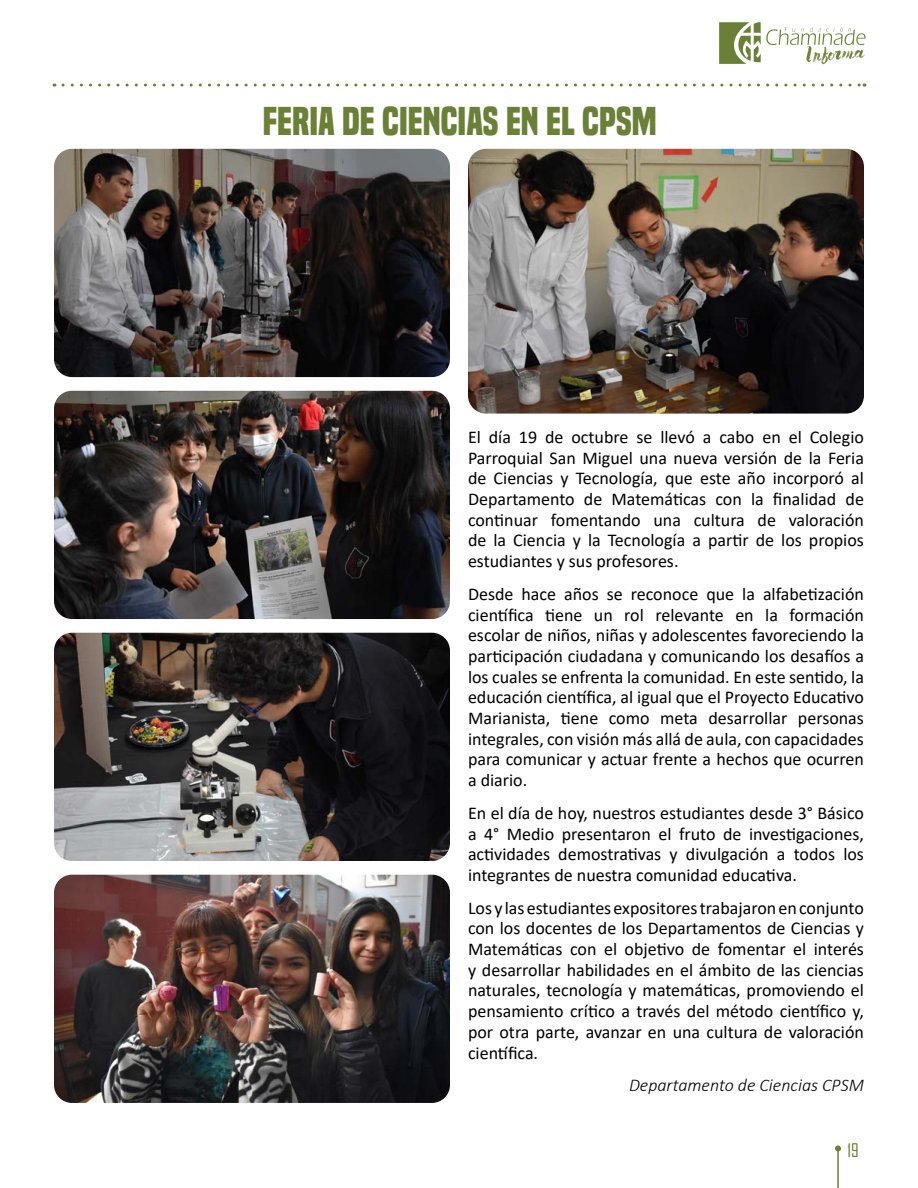
<style>
.page{position:relative;width:918px;height:1188px;background:#fff}
.page>*{position:absolute;margin:0;border:0;box-sizing:border-box;transform-origin:0 0}
.t1{font:700 37.5px "Built Titling Rg";color:#6b8037}
.t2{font:18px/20.7px "Calibri";color:#000;text-align:justify}
.t3{font:italic 300 18px "Calibri";color:#000}
.t4{font:18px "Agency FB";color:#6b8037}
</style>
<div class="page">
<img style="left:468px;top:149px;width:396px;height:265px">
<img style="left:54px;top:149px;width:396px;height:228px">
<img style="left:54px;top:391px;width:396px;height:228px">
<img style="left:54px;top:633px;width:396px;height:228px">
<img style="left:54px;top:875px;width:396px;height:228px">
<hr style="left:837px;top:1148px;width:2px;height:40px;background:#6b8037">
<svg style="left:835px;top:1145px;width:6px;height:6px"></svg>
<svg style="left:63px;top:84px;width:802px;height:3px"></svg>
<svg style="left:719px;top:22px;width:147px;height:42px"></svg>
<h1 class="t1" style="left:263px;top:99px;width:395px">FERIA DE CIENCIAS EN EL CPSM</h1>
<p class="t2" style="left:468px;top:426px;width:398px">El día 19 de octubre se llevó a cabo en el Colegio Parroquial San Miguel una nueva versión de la Feria de Ciencias y Tecnología, que este año incorporó al Departamento de Matemáticas con la finalidad de continuar fomentando una cultura de valoración de la Ciencia y la Tecnología a partir de los propios estudiantes y sus profesores.</p>
<p class="t2" style="left:468px;top:583px;width:397px">Desde hace años se reconoce que la alfabetización científica tiene un rol relevante en la formación escolar de niños, niñas y adolescentes favoreciendo la participación ciudadana y comunicando los desafíos a los cuales se enfrenta la comunidad. En este sentido, la educación científica, al igual que el Proyecto Educativo Marianista, tiene como meta desarrollar personas integrales, con visión más allá de aula, con capacidades para comunicar y actuar frente a hechos que ocurren a diario.</p>
<p class="t2" style="left:468px;top:802px;width:398px">En el día de hoy, nuestros estudiantes desde 3° Básico a 4° Medio presentaron el fruto de investigaciones, actividades demostrativas y divulgación a todos los integrantes de nuestra comunidad educativa.</p>
<p class="t2" style="left:468px;top:897px;width:398px">Los y las estudiantes expositores trabajaron en conjunto con los docentes de los Departamentos de Ciencias y Matemáticas con el objetivo de fomentar el interés y desarrollar habilidades en el ámbito de las ciencias naturales, tecnología y matemáticas, promoviendo el pensamiento crítico a través del método científico y, por otra parte, avanzar en una cultura de valoración científica.</p>
<p class="t3" style="left:629px;top:1074px;width:237px">Departamento de Ciencias CPSM</p>
<p class="t4" style="left:848px;top:1139px;width:13px">19</p>
</div>
